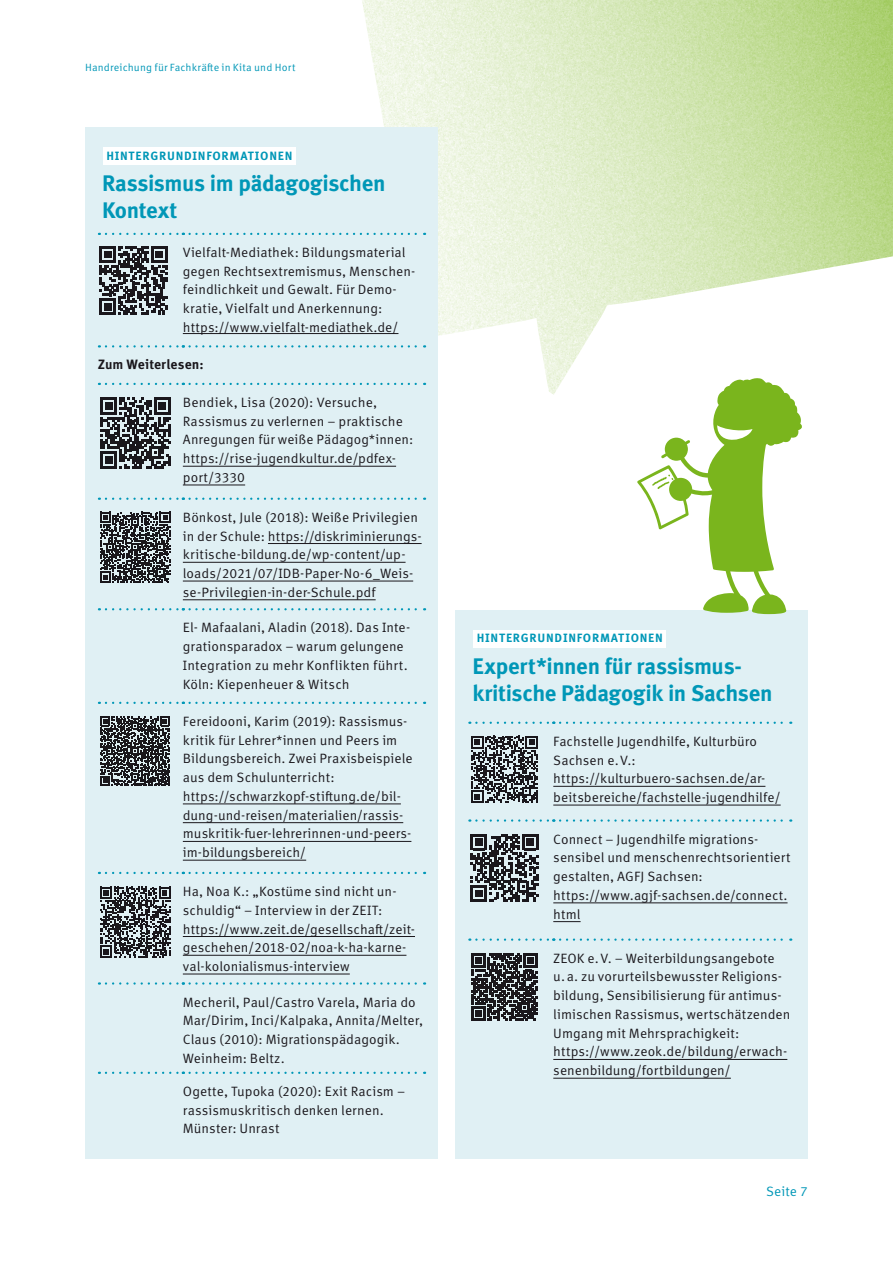
<style>
.page{position:relative;width:893px;height:1263px;background:#fff}
.page>*{position:absolute;margin:0;border:0;box-sizing:border-box;transform-origin:0 0}
.t1{font:700 22.5px/27px "Meta Pro";letter-spacing:-.02em;color:#0097b7}
.t2{font:13.5px/18.8px "Meta Correspondence Pro";letter-spacing:.005em;color:#1a171c}
.t3{font:700 13.5px "Meta Correspondence Pro";letter-spacing:.005em;color:#1a171c}
.t4{font:13.5px "Meta Correspondence Pro";letter-spacing:.01em;color:#0097b7}
.t5{font:700 12px "Meta Correspondence Pro";letter-spacing:.06em;color:#0097b7}
.t6{font:10.5px "Meta Correspondence Pro";letter-spacing:.01em;color:#0097b7}
</style>
<div class="page">
<svg style="left:362px;top:0;width:531px;height:395px"></svg>
<div style="left:85px;top:128px;width:353px;height:1031px;background:#e0f0f4"></div>
<svg style="left:106px;top:233px;width:78px;height:2px"></svg>
<svg style="left:190px;top:233px;width:235px;height:2px"></svg>
<svg style="left:106px;top:345px;width:78px;height:2px"></svg>
<svg style="left:190px;top:345px;width:235px;height:2px"></svg>
<svg style="left:106px;top:383px;width:78px;height:2px"></svg>
<svg style="left:190px;top:383px;width:235px;height:2px"></svg>
<svg style="left:106px;top:498px;width:78px;height:2px"></svg>
<svg style="left:190px;top:498px;width:235px;height:2px"></svg>
<svg style="left:106px;top:608px;width:78px;height:2px"></svg>
<svg style="left:190px;top:608px;width:235px;height:2px"></svg>
<svg style="left:106px;top:702px;width:78px;height:2px"></svg>
<svg style="left:190px;top:702px;width:235px;height:2px"></svg>
<svg style="left:106px;top:872px;width:78px;height:2px"></svg>
<svg style="left:190px;top:872px;width:235px;height:2px"></svg>
<svg style="left:106px;top:982px;width:78px;height:3px"></svg>
<svg style="left:190px;top:982px;width:235px;height:3px"></svg>
<svg style="left:106px;top:1072px;width:78px;height:2px"></svg>
<svg style="left:190px;top:1072px;width:235px;height:2px"></svg>
<div style="left:103px;top:147px;width:192px;height:18px;background:#fff"></div>
<svg style="left:100px;top:246px;width:67px;height:69px"></svg>
<hr style="left:183px;top:333px;width:215px;height:1px;background:#1a171c">
<svg style="left:100px;top:397px;width:71px;height:71px"></svg>
<hr style="left:183px;top:466px;width:213px;height:1px;background:#1a171c">
<hr style="left:183px;top:485px;width:62px;height:1px;background:#1a171c">
<svg style="left:100px;top:512px;width:71px;height:71px"></svg>
<hr style="left:268px;top:543px;width:154px;height:1px;background:#1a171c">
<hr style="left:183px;top:562px;width:223px;height:1px;background:#1a171c">
<hr style="left:183px;top:581px;width:230px;height:1px;background:#1a171c">
<hr style="left:183px;top:599px;width:193px;height:1px;background:#1a171c">
<svg style="left:100px;top:716px;width:70px;height:70px"></svg>
<hr style="left:183px;top:803px;width:218px;height:1px;background:#1a171c">
<hr style="left:183px;top:822px;width:220px;height:1px;background:#1a171c">
<hr style="left:183px;top:841px;width:228px;height:1px;background:#1a171c">
<hr style="left:183px;top:860px;width:123px;height:1px;background:#1a171c">
<svg style="left:100px;top:887px;width:71px;height:70px"></svg>
<hr style="left:183px;top:936px;width:232px;height:1px;background:#1a171c">
<hr style="left:183px;top:955px;width:223px;height:1px;background:#1a171c">
<hr style="left:183px;top:974px;width:167px;height:1px;background:#1a171c">
<div style="left:455px;top:610px;width:353px;height:549px;background:#e0f0f4"></div>
<svg style="left:476px;top:722px;width:78px;height:2px"></svg>
<svg style="left:560px;top:722px;width:231px;height:2px"></svg>
<svg style="left:476px;top:819px;width:78px;height:3px"></svg>
<svg style="left:560px;top:819px;width:231px;height:3px"></svg>
<svg style="left:476px;top:938px;width:78px;height:3px"></svg>
<svg style="left:560px;top:938px;width:231px;height:3px"></svg>
<div style="left:473px;top:630px;width:193px;height:17px;background:#fff"></div>
<svg style="left:471px;top:736px;width:67px;height:67px"></svg>
<hr style="left:553px;top:786px;width:212px;height:1px;background:#1a171c">
<hr style="left:553px;top:805px;width:228px;height:1px;background:#1a171c">
<svg style="left:471px;top:834px;width:67px;height:67px"></svg>
<hr style="left:553px;top:902px;width:234px;height:1px;background:#1a171c">
<svg style="left:553px;top:921px;width:28px;height:1px"></svg>
<svg style="left:471px;top:954px;width:67px;height:66px"></svg>
<hr style="left:553px;top:1059px;width:234px;height:1px;background:#1a171c">
<hr style="left:553px;top:1078px;width:178px;height:1px;background:#1a171c">
<svg style="left:637px;top:378px;width:166px;height:236px"></svg>
<p class="t6" style="left:85px;top:60px;width:212px">Handreichung für Fachkräfte in Kita und Hort</p>
<p class="t5" style="left:106px;top:146px;width:188px">HINTERGRUNDINFORMATIONEN</p>
<h1 class="t1" style="left:102px;top:168px;width:285px">Rassismus im pädagogischen<br>Kontext</h1>
<p class="t2" style="left:183px;top:242px;width:234px">Vielfalt-Mediathek: Bildungsmaterial gegen Rechtsextremismus, Menschen&shy;feindlichkeit und Gewalt. Für Demo&shy;kratie, Vielfalt und Anerkennung: https://www.vielfalt-mediathek.de/</p>
<p class="t3" style="left:98px;top:354px;width:107px">Zum Weiterlesen:</p>
<p class="t2" style="left:183px;top:392px;width:232px">Bendiek, Lisa (2020): Versuche,<br>Rassismus zu verlernen – praktische<br>Anregungen für weiße Pädagog*innen: https://rise-jugendkultur.de/pdfex&shy;port/3330</p>
<p class="t2" style="left:183px;top:507px;width:240px">Bönkost, Jule (2018): Weiße Privilegien in der Schule: https://diskriminierungs&shy;kritische-bildung.de/wp-content/up&shy;loads/2021/07/IDB-Paper-No-6_Weis&shy;se-Privilegien-in-der-Schule.pdf</p>
<p class="t2" style="left:183px;top:617px;width:229px">El- Mafaalani, Aladin (2018). Das Inte&shy;grationsparadox – warum gelungene Integration zu mehr Konflikten führt.<br>Köln: Kiepenheuer &amp; Witsch</p>
<p class="t2" style="left:183px;top:711px;width:231px">Fereidooni, Karim (2019): Rassismus&shy;kritik für Lehrer*innen und Peers im Bildungsbereich. Zwei Praxisbeispiele aus dem Schulunterricht: https://schwarzkopf-stiftung.de/bil&shy;dung-und-reisen/materialien/rassis&shy;muskritik-fuer-lehrerinnen-und-peers&shy;im-bildungsbereich/</p>
<p class="t2" style="left:183px;top:881px;width:234px">Ha, Noa K.: „Kostüme sind nicht un&shy;schuldig“ – Interview in der ZEIT: https://www.zeit.de/gesellschaft/zeit&shy;geschehen/2018-02/noa-k-ha-karne&shy;val-kolonialismus-interview</p>
<p class="t2" style="left:183px;top:991px;width:242px">Mecheril, Paul/Castro Varela, Maria do Mar/Dirim, Inci/Kalpaka, Annita/Melter, Claus (2010): Migrationspädagogik.<br>Weinheim: Beltz.</p>
<p class="t2" style="left:183px;top:1081px;width:224px">Ogette, Tupoka (2020): Exit Racism – rassismuskritisch denken lernen.<br>Münster: Unrast</p>
<p class="t5" style="left:477px;top:629px;width:188px">HINTERGRUNDINFORMATIONEN</p>
<h1 class="t1" style="left:472px;top:651px;width:302px">Expert*innen für rassismus&shy;kritische Pädagogik in Sachsen</h1>
<p class="t2" style="left:553px;top:731px;width:229px">Fachstelle Jugendhilfe, Kulturbüro Sachsen e.V.: https://kulturbuero-sachsen.de/ar&shy;beitsbereiche/fachstelle-jugendhilfe/</p>
<p class="t2" style="left:553px;top:829px;width:239px">Connect – Jugendhilfe migrations&shy;sensibel und menschenrechtsorientiert gestalten, AGFJ Sachsen: https://www.agjf-sachsen.de/connect. html</p>
<p class="t2" style="left:553px;top:948px;width:239px">ZEOK e.V. – Weiterbildungsangebote u.a. zu vorurteilsbewusster Religions&shy;bildung, Sensibilisierung für antimus&shy;limischen Rassismus, wertschätzenden Umgang mit Mehrsprachigkeit: https://www.zeok.de/bildung/erwach&shy;senenbildung/fortbildungen/</p>
<p class="t4" style="left:766px;top:1181px;width:43px">Seite 7</p>
</div>
